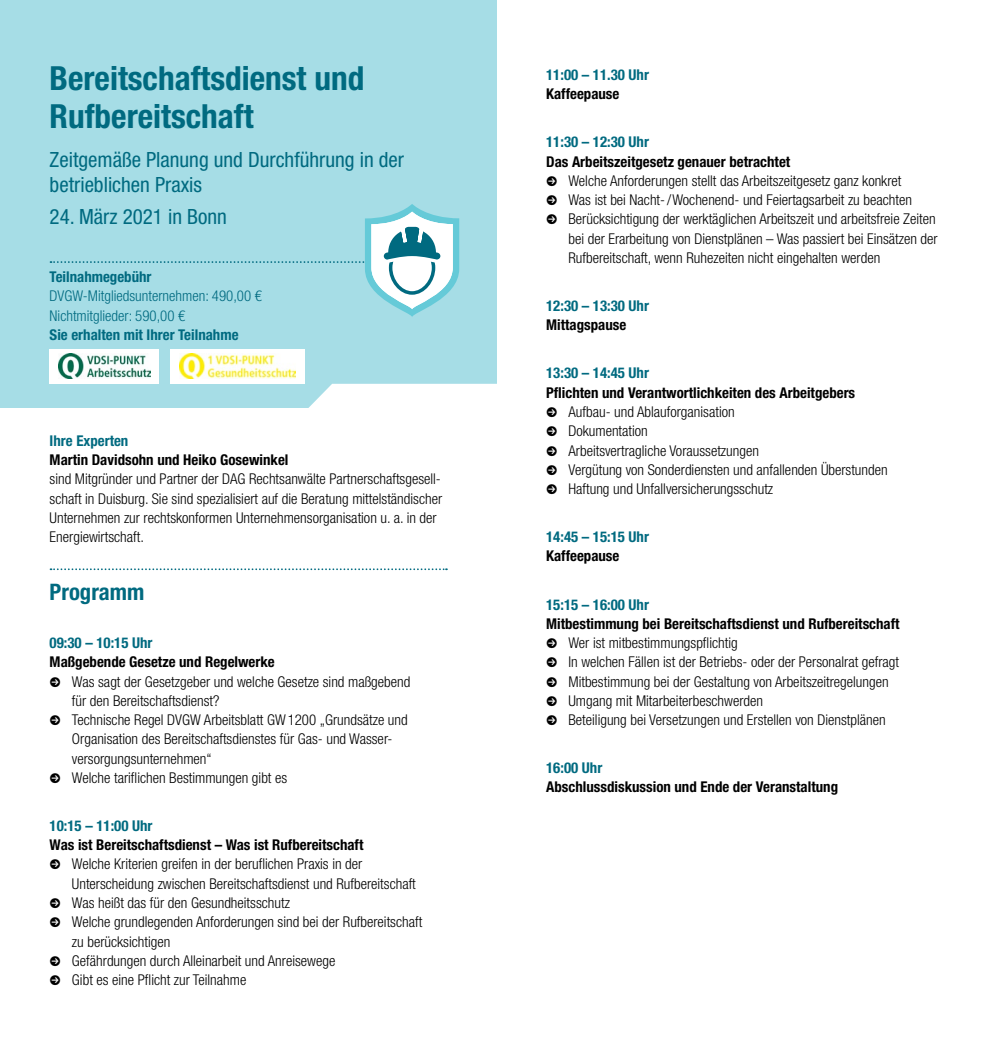
<style>
.page{position:relative;width:993px;height:1042px;background:#fff}
.page>*{position:absolute;margin:0;border:0;box-sizing:border-box;transform-origin:0 0}
.t1{font:700 condensed 33.25px/38.5px "Helvetica Neue LT Pro";color:#006a80}
.h3___Linie{font:700 condensed 22.75px "Helvetica Neue LT Pro";color:#006a80}
.h2_Unterzeile{font:condensed 21px/25.2px "Helvetica Neue LT Pro";color:#006a80}
.Programm_Fließtext{font:300 condensed 14.88px/19.2px "Helvetica Neue LT Pro";color:#000}
.Programm_Thema{font:700 condensed 14.88px "Helvetica Neue LT Pro";color:#000}
.Programm_Uhrzeit{font:700 condensed 14.88px "Helvetica Neue LT Pro";color:#006a80}
.Programm_Fließtext-2{font:300 condensed 14.88px "Helvetica Neue LT Pro";color:#006a80}
.Programm_Fließtext-3{font:700 condensed 14.88px "Helvetica Neue LT Pro";color:#006a80}
.Programm_Thema-2{font:700 condensed 14.88px "Helvetica Neue LT Pro";color:#006a80}
.Programm_Uhrzeit__Ab{font:700 condensed 14.88px "Helvetica Neue LT Pro";color:#006a80}
</style>
<div class="page">
<div style="left:0;top:0;width:496px;height:407px;background:#a6dde6"></div>
<svg style="left:50px;top:568px;width:397px;height:2px"></svg>
<svg style="left:50px;top:204px;width:447px;height:204px"></svg>
<div style="left:50px;top:349px;width:109px;height:34px;background:#fff"></div>
<img style="left:58px;top:353px;width:92px;height:26px">
<div style="left:170px;top:349px;width:134px;height:34px;background:#fff"></div>
<img style="left:179px;top:353px;width:116px;height:26px">
<p class="t1" style="left:50px;top:59px;width:316px">Bereitschaftsdienst und<br>Rufbereitschaft</p>
<p class="h2_Unterzeile" style="left:50px;top:146px;width:356px">Zeitgemäße Planung und Durchführung in der betrieblichen Praxis</p>
<p class="h2_Unterzeile" style="left:50px;top:204px;width:179px">24. März 2021 in Bonn</p>
<p class="Programm_Thema-2" style="left:50px;top:268px;width:103px">Teilnahmegebühr</p>
<p class="Programm_Fließtext-2" style="left:50px;top:288px;width:214px">DVGW-Mitgliedsunternehmen: 490,00 €</p>
<p class="Programm_Fließtext-2" style="left:50px;top:307px;width:137px">Nichtmitglieder: 590,00 €</p>
<p class="Programm_Fließtext-3" style="left:50px;top:326px;width:190px">Sie erhalten mit Ihrer Teilnahme</p>
<p class="Programm_Uhrzeit" style="left:50px;top:432px;width:80px">Ihre Experten</p>
<p class="Programm_Thema" style="left:50px;top:451px;width:240px">Martin Davidsohn und Heiko Gosewinkel</p>
<p class="Programm_Fließtext" style="left:50px;top:469px;width:394px">sind Mitgründer und Partner der DAG Rechtsanwälte Partnerschaftsgesell&shy;schaft in Duisburg. Sie sind spezialisiert auf die Beratung mittelständischer Unternehmen zur rechtskonformen Unternehmensorganisation u. a. in der Energiewirtschaft.</p>
<p class="h3___Linie" style="left:50px;top:578px;width:96px">Programm</p>
<p class="Programm_Uhrzeit" style="left:50px;top:634px;width:104px">09:30 – 10:15 Uhr</p>
<p class="Programm_Thema" style="left:50px;top:653px;width:226px">Maßgebende Gesetze und Regelwerke</p>
<p class="Programm_Fließtext" style="left:72px;top:671px;width:340px">Was sagt der Gesetzgeber und welche Gesetze sind maßgebend für den Bereitschaftsdienst?</p>
<p class="Programm_Fließtext" style="left:72px;top:710px;width:337px">Technische Regel DVGW Arbeitsblatt GW1200 „Grundsätze und<br>Organisation des Bereitschaftsdienstes für Gas- und Wasser&shy;versorgungsunternehmen“</p>
<p class="Programm_Fließtext" style="left:72px;top:768px;width:217px">Welche tariflichen Bestimmungen gibt es</p>
<p class="Programm_Uhrzeit" style="left:50px;top:817px;width:104px">10:15 – 11:00 Uhr</p>
<p class="Programm_Thema" style="left:50px;top:836px;width:315px">Was ist Bereitschaftsdienst – Was ist Rufbereitschaft</p>
<p class="Programm_Fließtext" style="left:72px;top:854px;width:345px">Welche Kriterien greifen in der beruflichen Praxis in der<br>Unterscheidung zwischen Bereitschaftsdienst und Rufbereitschaft</p>
<p class="Programm_Fließtext" style="left:72px;top:893px;width:219px">Was heißt das für den Gesundheitsschutz</p>
<p class="Programm_Fließtext" style="left:72px;top:912px;width:351px">Welche grundlegenden Anforderungen sind bei der Rufbereitschaft zu berücksichtigen</p>
<p class="Programm_Fließtext" style="left:72px;top:951px;width:265px">Gefährdungen durch Alleinarbeit und Anreisewege</p>
<p class="Programm_Fließtext" style="left:72px;top:970px;width:176px">Gibt es eine Pflicht zur Teilnahme</p>
<p class="Programm_Uhrzeit" style="left:546px;top:66px;width:104px">11:00 – 11.30 Uhr</p>
<p class="Programm_Thema" style="left:546px;top:85px;width:75px">Kaffeepause</p>
<p class="Programm_Uhrzeit__Ab" style="left:546px;top:133px;width:104px">11:30 – 12:30 Uhr</p>
<p class="Programm_Thema" style="left:546px;top:152px;width:245px">Das Arbeitszeitgesetz genauer betrachtet</p>
<p class="Programm_Fließtext" style="left:568px;top:171px;width:334px">Welche Anforderungen stellt das Arbeitszeitgesetz ganz konkret</p>
<p class="Programm_Fließtext" style="left:568px;top:190px;width:345px">Was ist bei Nacht-/Wochenend- und Feiertagsarbeit zu beachten</p>
<p class="Programm_Fließtext" style="left:568px;top:209px;width:370px">Berücksichtigung der werktäglichen Arbeitszeit und arbeitsfreie Zeiten bei der Erarbeitung von Dienstplänen – Was passiert bei Einsätzen der<br>Rufbereitschaft, wenn Ruhezeiten nicht eingehalten werden</p>
<p class="Programm_Uhrzeit" style="left:546px;top:297px;width:104px">12:30 – 13:30 Uhr</p>
<p class="Programm_Thema" style="left:546px;top:316px;width:82px">Mittagspause</p>
<p class="Programm_Uhrzeit" style="left:546px;top:364px;width:104px">13:30 – 14:45 Uhr</p>
<p class="Programm_Thema" style="left:546px;top:383px;width:310px">Pflichten und Verantwortlichkeiten des Arbeitgebers</p>
<p class="Programm_Fließtext" style="left:568px;top:402px;width:168px">Aufbau- und Ablauforganisation</p>
<p class="Programm_Fließtext" style="left:568px;top:421px;width:81px">Dokumentation</p>
<p class="Programm_Fließtext" style="left:568px;top:440px;width:192px">Arbeitsvertragliche Voraussetzungen</p>
<p class="Programm_Fließtext" style="left:568px;top:460px;width:321px">Vergütung von Sonderdiensten und anfallenden Überstunden</p>
<p class="Programm_Fließtext" style="left:568px;top:479px;width:206px">Haftung und Unfallversicherungsschutz</p>
<p class="Programm_Uhrzeit" style="left:546px;top:528px;width:104px">14:45 – 15:15 Uhr</p>
<p class="Programm_Thema" style="left:546px;top:547px;width:75px">Kaffeepause</p>
<p class="Programm_Uhrzeit" style="left:546px;top:595px;width:104px">15:15 – 16:00 Uhr</p>
<p class="Programm_Thema" style="left:546px;top:614px;width:355px">Mitbestimmung bei Bereitschaftsdienst und Rufbereitschaft</p>
<p class="Programm_Fließtext" style="left:568px;top:633px;width:171px">Wer ist mitbestimmungspflichtig</p>
<p class="Programm_Fließtext" style="left:568px;top:652px;width:332px">In welchen Fällen ist der Betriebs- oder der Personalrat gefragt</p>
<p class="Programm_Fließtext" style="left:568px;top:671px;width:321px">Mitbestimmung bei der Gestaltung von Arbeitszeitregelungen</p>
<p class="Programm_Fließtext" style="left:568px;top:691px;width:196px">Umgang mit Mitarbeiterbeschwerden</p>
<p class="Programm_Fließtext" style="left:568px;top:710px;width:319px">Beteiligung bei Versetzungen und Erstellen von Dienstplänen</p>
<p class="Programm_Uhrzeit" style="left:546px;top:759px;width:58px">16:00 Uhr</p>
<p class="Programm_Thema" style="left:546px;top:778px;width:293px">Abschlussdiskussion und Ende der Veranstaltung</p>
</div>
